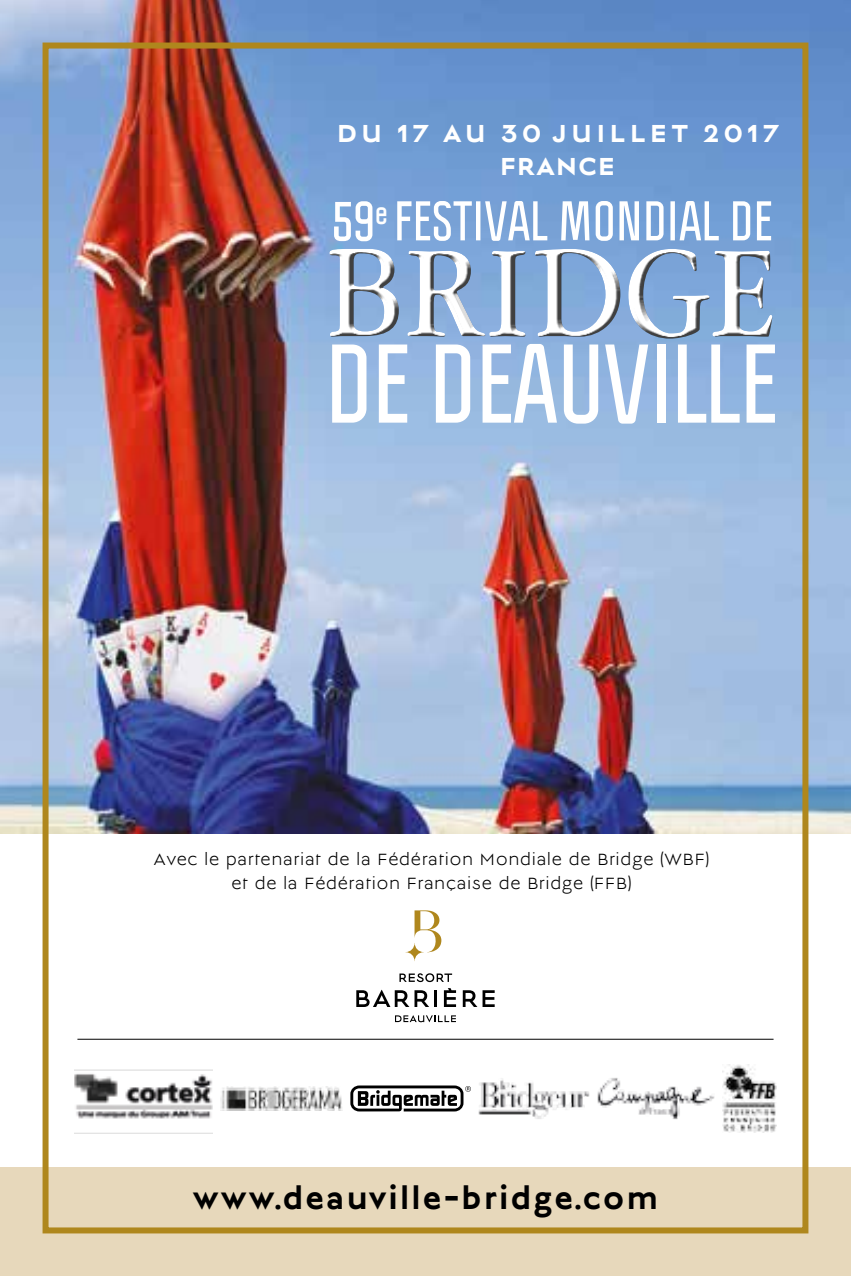
<style>
.page{position:relative;width:851px;height:1276px;background:#fff}
.page>*{position:absolute;margin:0;border:0;box-sizing:border-box;transform-origin:0 0}
.t1{font:700 139.2px "Garamond 3 LT Std";letter-spacing:.005em;color:#fff;scale:.85 1}
.t2{font:700 97.5px "Politica";color:#fff}
.t3{font:700 51px "Politica";color:#fff}
.t4{font:700 32.7px "Lucien";letter-spacing:.065em;color:#000}
.t5{font:700 27.3px/32.7px "Lucien";letter-spacing:.145em;color:#fff;text-align:center}
.t6{font:18px/24px "Lucien";letter-spacing:.025em;color:#000;text-align:center}
</style>
<div class="page">
<svg style="left:405px;top:943px;width:18px;height:18px"></svg>
<svg style="left:414px;top:910px;width:27px;height:42px"></svg>
<svg style="left:395px;top:1015px;width:61px;height:7px"></svg>
<svg style="left:399px;top:973px;width:24px;height:9px"></svg>
<svg style="left:425px;top:973px;width:9px;height:9px"></svg>
<svg style="left:436px;top:973px;width:16px;height:9px"></svg>
<svg style="left:356px;top:990px;width:80px;height:17px"></svg>
<svg style="left:444px;top:988px;width:12px;height:19px"></svg>
<svg style="left:462px;top:990px;width:32px;height:17px"></svg>
<img style="left:0;top:0;width:850px;height:833px">
<div style="left:0;top:1167px;width:850px;height:109px;background:#e7d8bb"></div>
<div style="left:323px;top:243px;width:455px;height:97px;background:#7aa3d7"></div>
<div style="left:323px;top:249px;width:455px;height:96px;background:#000;opacity:.75"></div>
<svg style="left:397px;top:201px;width:374px;height:40px"></svg>
<div style="left:43px;top:43px;width:765px;height:1190px;border:6px solid #af871d"></div>
<hr style="left:77px;top:1038px;width:696px;height:1px;background:#000">
<img style="left:478px;top:1078px;width:111px;height:41px">
<img style="left:597px;top:1078px;width:117px;height:42px">
<img style="left:722px;top:1064px;width:54px;height:68px">
<svg style="left:350px;top:1085px;width:121px;height:26px"></svg>
<img style="left:220px;top:1086px;width:122px;height:24px">
<img style="left:74px;top:1069px;width:139px;height:65px">
<h3 class="t5" style="left:336px;top:119px;width:443px">DU 17 AU 30 JUILLET 2017<br>FRANCE</h3>
<h3 class="t3" style="left:332px;top:188px;width:57px">59<sup>e</sup></h3>
<h1 class="t1" style="left:326px;top:217px;width:531px">BRIDGE</h1>
<h2 class="t2" style="left:325px;top:322px;width:453px">DE DEAUVILLE</h2>
<p class="t6" style="left:154px;top:848px;width:557px">Avec le partenariat de la Fédération Mondiale de Bridge (WBF) et de la Fédération Française de Bridge (FFB)</p>
<h3 class="t4" style="left:193px;top:1183px;width:466px">www.deauville-bridge.com</h3>
</div>
